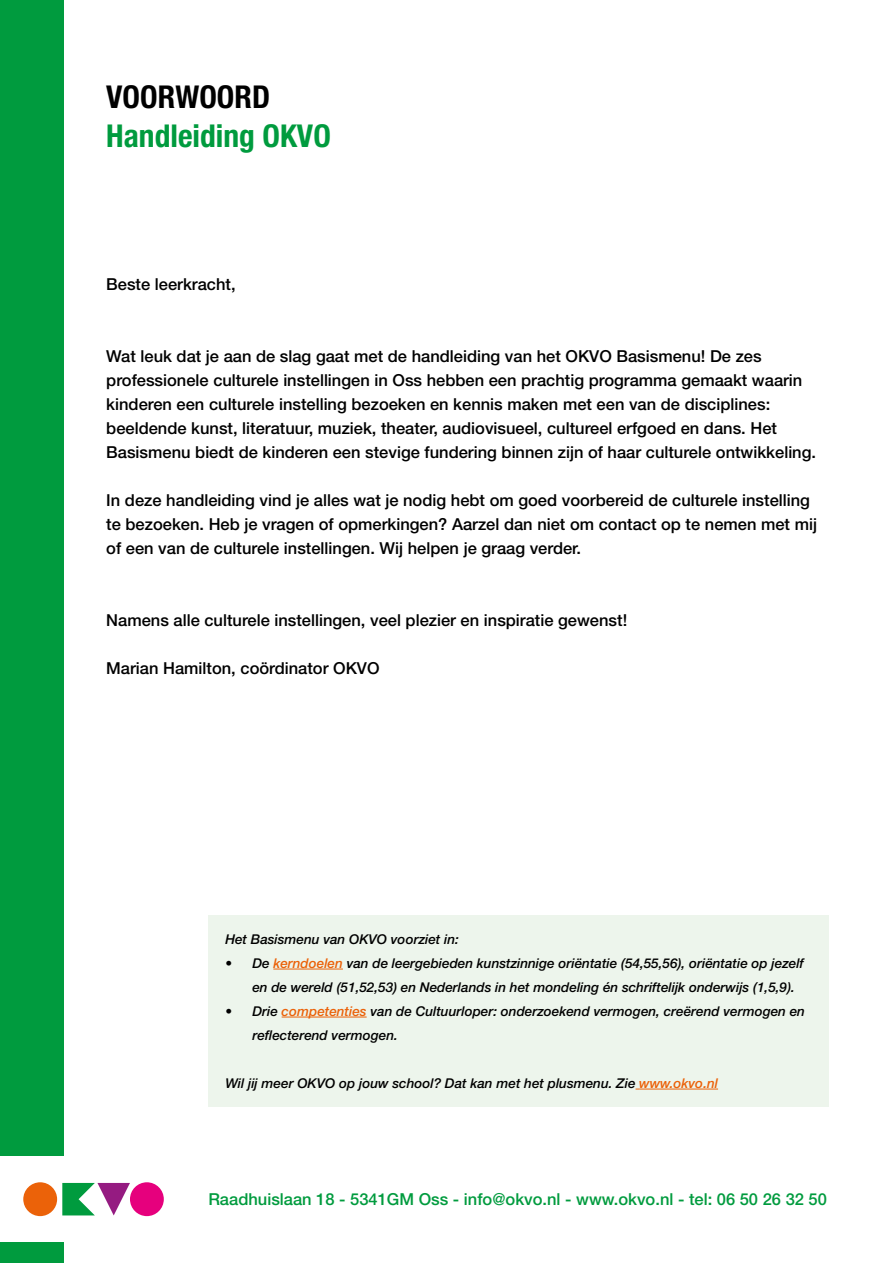
<style>
.page{position:relative;width:893px;height:1263px;background:#fff}
.page>*{position:absolute;margin:0;border:0;box-sizing:border-box;transform-origin:0 0}
.t1{font:700 condensed 31.5px "Helvetica Neue LT Std";color:#009b3e}
.t2{font:700 condensed 31.5px "Helvetica Neue LT Std";color:#000}
.t3{font:500 16.5px/24px "Helvetica Neue LT Std";color:#000}
.t4{font:500 16.5px "Helvetica Neue LT Std";color:#009b3e}
.t5{font:italic 500 13.5px/24px "Helvetica Neue LT Std";color:#000}
.s1{color:#eb6209}
</style>
<div class="page">
<div style="left:0;top:0;width:64px;height:1263px;background:#009b3e"></div>
<div style="left:0;top:1157px;width:187px;height:85px;background:#fff"></div>
<svg style="left:62px;top:1183px;width:68px;height:32px"></svg>
<div style="left:130px;top:1182px;width:34px;height:34px;background:#e6007d;border-radius:50%"></div>
<div style="left:23px;top:1182px;width:34px;height:34px;background:#eb6209;border-radius:50%"></div>
<div style="left:208px;top:915px;width:621px;height:191px;background:#edf5ec"></div>
<hr style="left:273px;top:969px;width:70px;height:1px;background:#eb6209">
<hr style="left:282px;top:1017px;width:85px;height:1px;background:#eb6209">
<hr style="left:639px;top:1089px;width:79px;height:1px;background:#eb6209">
<h1 class="t2" style="left:106px;top:77px;width:165px">VOORWOORD</h1>
<h1 class="t1" style="left:106px;top:116px;width:226px">Handleiding OKVO</h1>
<p class="t3" style="left:106px;top:272px;width:131px">Beste leerkracht,</p>
<p class="t3" style="left:106px;top:344px;width:711px">Wat leuk dat je aan de slag gaat met de handleiding van het OKVO Basismenu! De zes professionele culturele instellingen in Oss hebben een prachtig programma gemaakt waarin kinderen een culturele instelling bezoeken en kennis maken met een van de disciplines: beeldende kunst, literatuur, muziek, theater, audiovisueel, cultureel erfgoed en dans. Het Basismenu biedt de kinderen een stevige fundering binnen zijn of haar culturele ontwikkeling.</p>
<p class="t3" style="left:106px;top:488px;width:712px">In deze handleiding vind je alles wat je nodig hebt om goed voorbereid de culturele instelling te bezoeken. Heb je vragen of opmerkingen? Aarzel dan niet om contact op te nemen met mij of een van de culturele instellingen. Wij helpen je graag verder.</p>
<p class="t3" style="left:106px;top:608px;width:522px">Namens alle culturele instellingen, veel plezier en inspiratie gewenst!</p>
<p class="t3" style="left:106px;top:656px;width:275px">Marian Hamilton, coördinator OKVO</p>
<p class="t5" style="left:225px;top:927px;width:235px">Het Basismenu van OKVO voorziet in:</p>
<p class="t5" style="left:252px;top:951px;width:553px;text-indent:-27px">• De <span class="s1">kerndoelen</span> van de leergebieden kunstzinnige oriëntatie (54,55,56), oriëntatie op jezelf en de wereld (51,52,53) en Nederlands in het mondeling én schriftelijk onderwijs (1,5,9).</p>
<p class="t5" style="left:252px;top:999px;width:554px;text-indent:-27px">• Drie <span class="s1">competenties</span> van de Cultuurloper: onderzoekend vermogen, creërend vermogen en reflecterend vermogen.</p>
<p class="t5" style="left:225px;top:1071px;width:494px">Wil jij meer OKVO op jouw school? Dat kan met het plusmenu. Zie <span class="s1">www.okvo.nl</span></p>
<p class="t4" style="left:208px;top:1189px;width:620px">Raadhuislaan 18 - 5341GM Oss - info@okvo.nl - www.okvo.nl - tel: 06 50 26 32 50</p>
</div>
